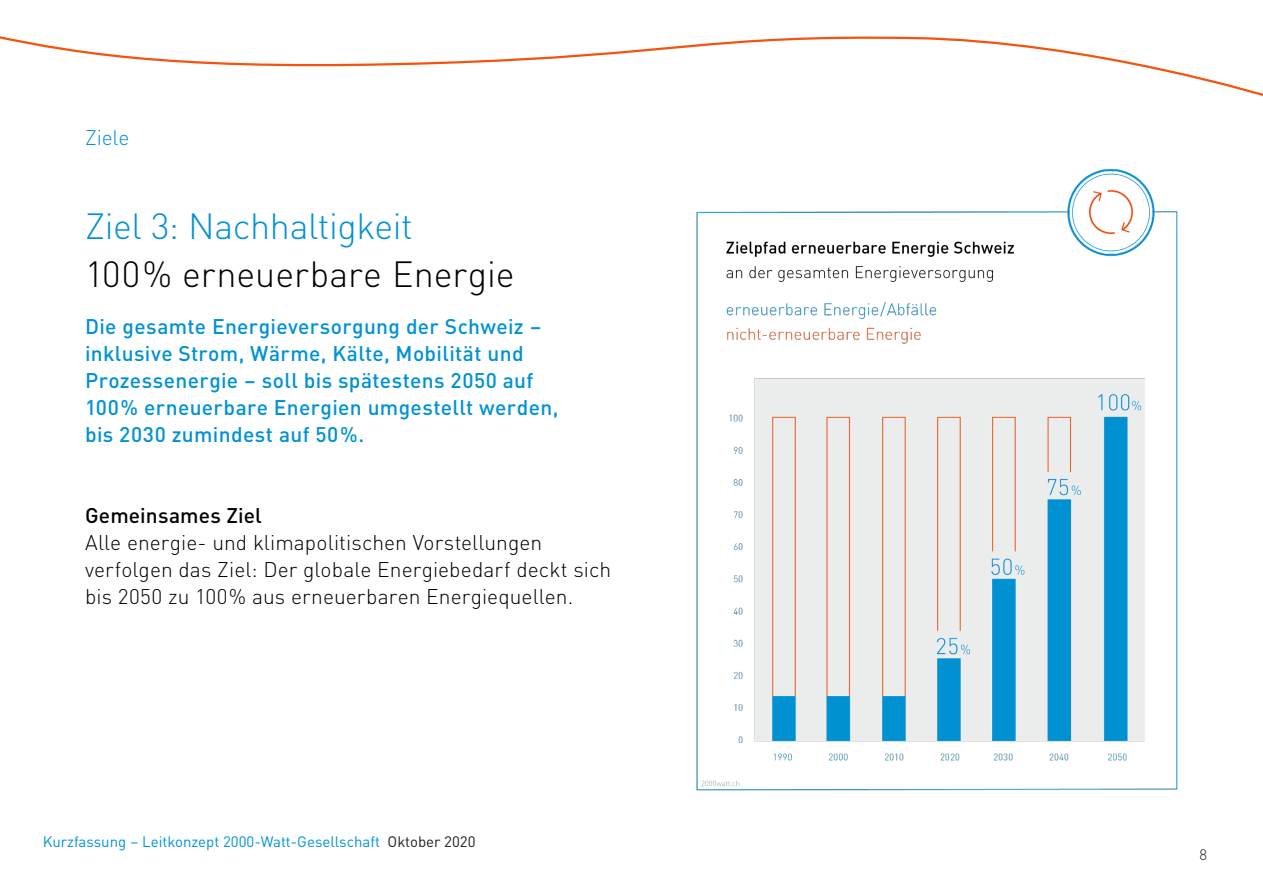
<style>
.page{position:relative;width:1263px;height:893px;background:#fff}
.page>*{position:absolute;margin:0;border:0;box-sizing:border-box;transform-origin:0 0}
.Lead_blau{font:300 36px/48px "DIN Pro";letter-spacing:-.005em;color:#000}
.Lead_blau-2{font:500 21px/27px "DIN Pro";letter-spacing:.015em;color:#0092d5}
.Lead_blau-3{font:300 21px/27px "DIN Pro";letter-spacing:.005em;color:#000}
.Lead_blau-4{font:300 21px "DIN Pro";letter-spacing:-.01em;color:#0092d5}
.t1{font:15px "DIN Pro";color:#0092d5}
.t2{font:300 15px "DIN Pro";color:#231f20}
.s1{color:#0092d5}
.s2{font-weight:500}
.s3{color:#231f20}
</style>
<div class="page">
<img style="left:696px;top:168px;width:482px;height:623px">
<p class="Lead_blau-4" style="left:85px;top:121px;width:46px">Ziele</p>
<p class="Lead_blau" style="left:85px;top:200px;width:431px"><span class="s1">Ziel 3: Nachhaltigkeit<br></span>100% erneuerbare Energie</p>
<p class="Lead_blau-2" style="left:85px;top:311px;width:475px">Die gesamte Energieversorgung der Schweiz – inklusive Strom, Wärme, Kälte, Mobilität und Prozessenergie – soll bis spätestens 2050 auf 100% erneuerbare Energien umgestellt werden, bis 2030 zumindest auf 50%.</p>
<p class="Lead_blau-3" style="left:85px;top:500px;width:528px"><span class="s2">Gemeinsames Ziel<br></span>Alle energie- und klimapolitischen Vorstellungen verfolgen das Ziel: Der globale Energiebedarf deckt sich bis 2050 zu 100% aus erneuerbaren Energiequellen.</p>
<p class="t1" style="left:43px;top:830px;width:434px">Kurzfassung – Leitkonzept 2000-Watt-Gesellschaft <span class="s3">Oktober 2020</span></p>
<p class="t2" style="left:1199px;top:844px;width:9px">8</p>
</div>
